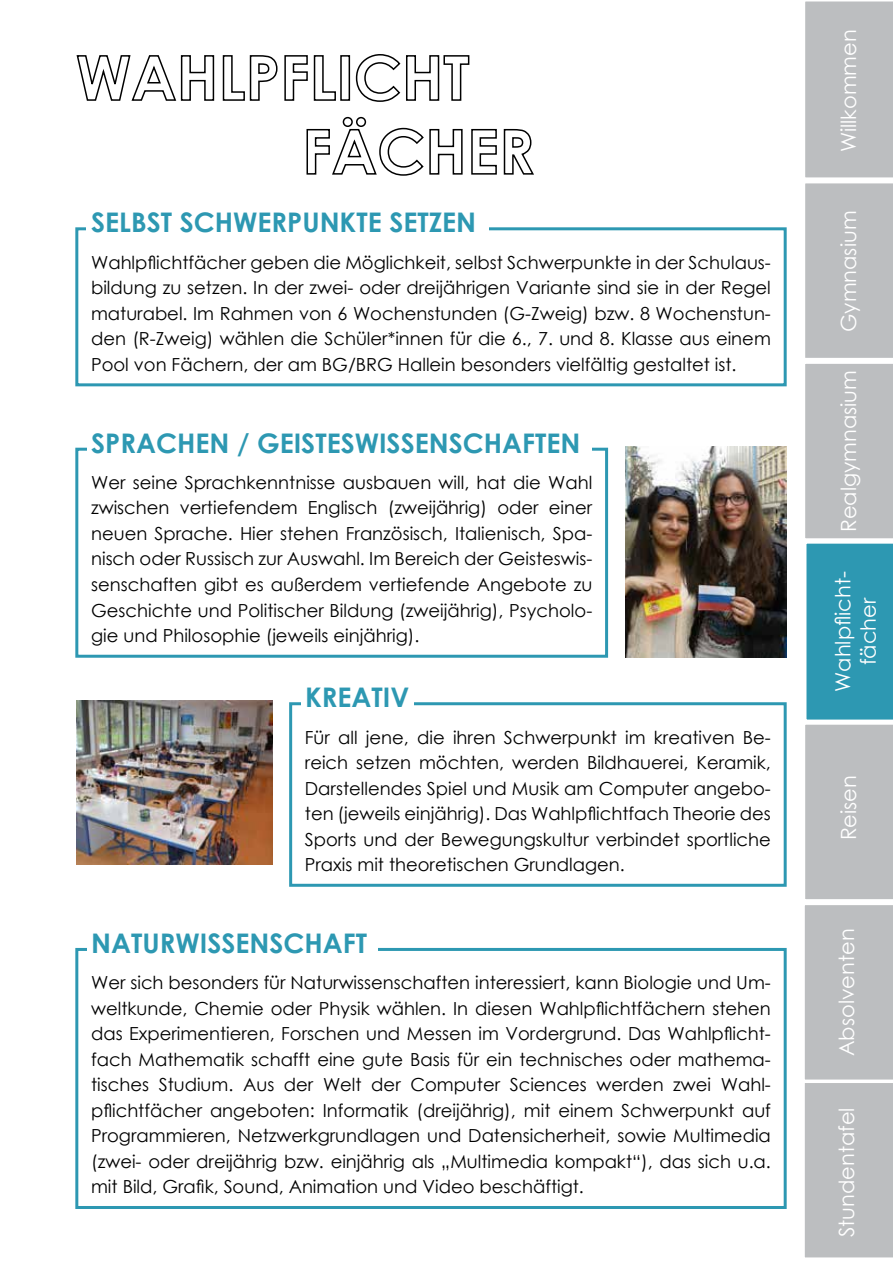
<style>
.page{position:relative;width:893px;height:1263px;background:#fff}
.page>*{position:absolute;margin:0;border:0;box-sizing:border-box;transform-origin:0 0}
.t1{font:700 27px "Century Gothic";color:#2d98b2}
.t2{font:21px/25.2px "Century Gothic";color:#fff;text-align:center}
.t3{font:18px/25.5px "Century Gothic";color:#000;text-align:justify}
</style>
<div class="page">
<svg style="left:306px;top:116px;width:228px;height:60px"></svg>
<svg style="left:76px;top:54px;width:394px;height:48px"></svg>
<svg style="left:804px;top:1px;width:89px;height:1257px;background:#abbbc0"></svg>
<div style="left:75px;top:227px;width:712px;height:159px;border:3px solid #2d98b2"></div>
<div style="left:87px;top:204px;width:402px;height:36px;background:#fff"></div>
<div style="left:289px;top:702px;width:498px;height:185px;border:3px solid #2d98b2"></div>
<div style="left:301px;top:679px;width:113px;height:36px;background:#fff"></div>
<div style="left:75px;top:948px;width:712px;height:261px;border:3px solid #2d98b2"></div>
<div style="left:87px;top:925px;width:290px;height:36px;background:#fff"></div>
<div style="left:75px;top:448px;width:533px;height:210px;border:3px solid #2d98b2"></div>
<div style="left:87px;top:424px;width:504px;height:38px;background:#fff"></div>
<img style="left:625px;top:446px;width:162px;height:212px">
<img style="left:77px;top:701px;width:195px;height:163px">
<h1 class="t1" style="left:91px;top:202px;width:387px">SELBST SCHWERPUNKTE SETZEN</h1>
<p class="t3" style="left:91px;top:249px;width:681px">Wahlpflichtfächer geben die Möglichkeit, selbst Schwerpunkte in der Schulaus&shy;bildung zu setzen. In der zwei- oder dreijährigen Variante sind sie in der Regel maturabel. Im Rahmen von 6 Wochenstunden (G-Zweig) bzw. 8 Wochenstun&shy;den (R-Zweig) wählen die Schüler*innen für die 6., 7. und 8. Klasse aus einem Pool von Fächern, der am BG/BRG Hallein besonders vielfältig gestaltet ist.</p>
<h1 class="t1" style="left:91px;top:423px;width:491px">SPRACHEN / GEISTESWISSENSCHAFTEN</h1>
<p class="t3" style="left:91px;top:469px;width:503px">Wer seine Sprachkenntnisse ausbauen will, hat die Wahl zwischen vertiefendem Englisch (zweijährig) oder einer neuen Sprache. Hier stehen Französisch, Italienisch, Spa&shy;nisch oder Russisch zur Auswahl. Im Bereich der Geisteswis&shy;senschaften gibt es außerdem vertiefende Angebote zu Geschichte und Politischer Bildung (zweijährig), Psycholo&shy;gie und Philosophie (jeweils einjährig).</p>
<h1 class="t1" style="left:305px;top:677px;width:106px">KREATIV</h1>
<p class="t3" style="left:305px;top:724px;width:467px">Für all jene, die ihren Schwerpunkt im kreativen Be&shy;reich setzen möchten, werden Bildhauerei, Keramik, Darstellendes Spiel und Musik am Computer angebo&shy;ten (jeweils einjährig). Das Wahlpflichtfach Theorie des Sports und der Bewegungskultur verbindet sportliche Praxis mit theoretischen Grundlagen.</p>
<h1 class="t1" style="left:91px;top:922px;width:277px">NATURWISSENSCHAFT</h1>
<p class="t3" style="left:91px;top:970px;width:681px">Wer sich besonders für Naturwissenschaften interessiert, kann Biologie und Um&shy;weltkunde, Chemie oder Physik wählen. In diesen Wahlpflichtfächern stehen das Experimentieren, Forschen und Messen im Vordergrund. Das Wahlpflicht&shy;fach Mathematik schafft eine gute Basis für ein technisches oder mathema&shy;tisches Studium. Aus der Welt der Computer Sciences werden zwei Wahl&shy;pflichtfächer angeboten: Informatik (dreijährig), mit einem Schwerpunkt auf Programmieren, Netzwerkgrundlagen und Datensicherheit, sowie Multimedia (zwei- oder dreijährig bzw. einjährig als „Multimedia kompakt“), das sich u.a. mit Bild, Grafik, Sound, Animation und Video beschäftigt.</p>
<p class="t2" style="left:836px;top:152px;width:124px;rotate:-90deg">Willkommen</p>
<p class="t2" style="left:836px;top:332px;width:123px;rotate:-90deg">Gymnasium</p>
<p class="t2" style="left:836px;top:532px;width:163px;rotate:-90deg">Realgymnasium</p>
<p class="t2" style="left:823px;top:692px;width:122px;rotate:-90deg">Wahlpflicht&shy;fächer</p>
<p class="t2" style="left:830px;top:692px;width:122px;rotate:-90deg">Wahlpflicht&shy;fächer</p>
<p class="t2" style="left:836px;top:840px;width:67px;rotate:-90deg">Reisen</p>
<p class="t2" style="left:834px;top:1056px;width:129px;rotate:-90deg">Absolventen</p>
<p class="t2" style="left:834px;top:1237px;width:131px;rotate:-90deg">Stundentafel</p>
</div>
